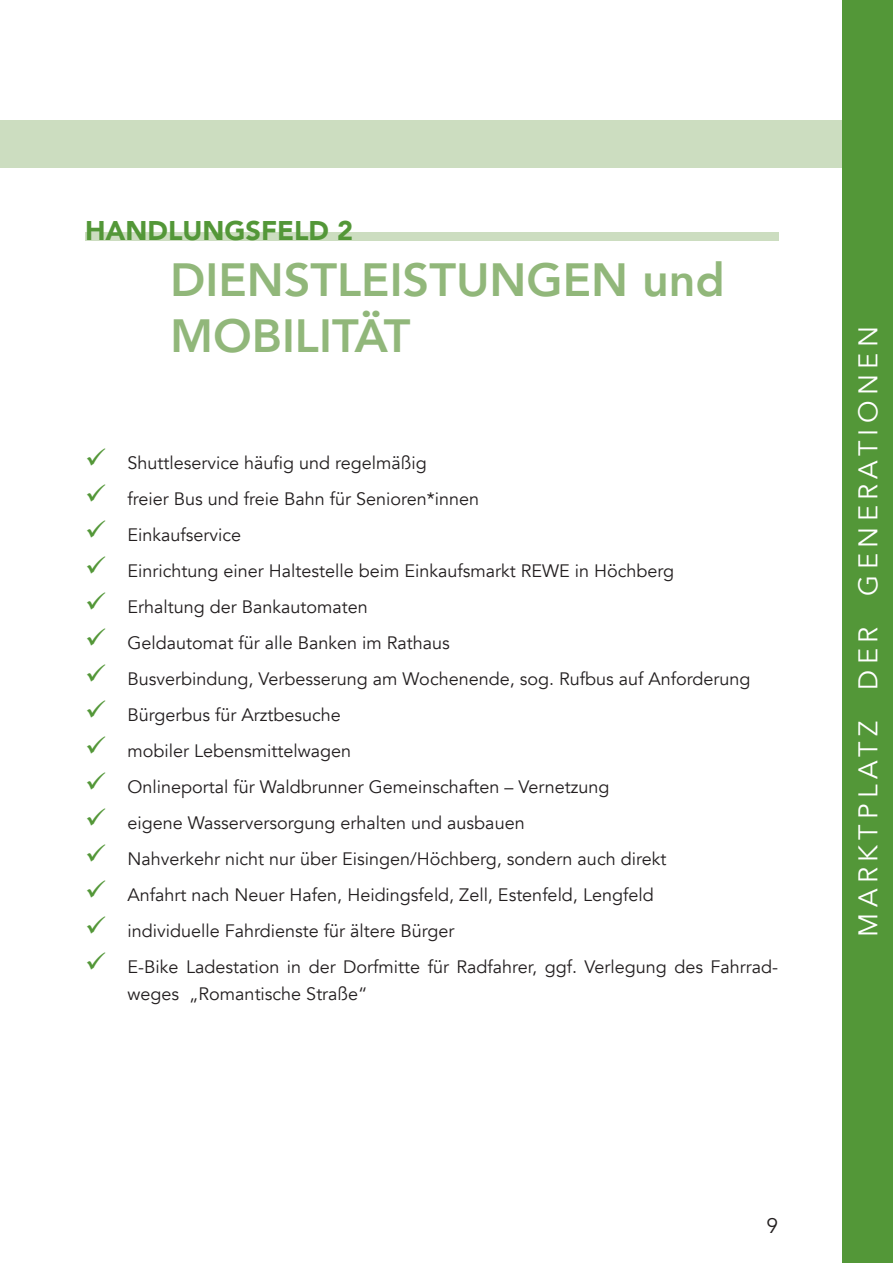
<style>
.page{position:relative;width:893px;height:1263px;background:#fff}
.page>*{position:absolute;margin:0;border:0;box-sizing:border-box;transform-origin:0 0}
.t1{font:800 46.5px/55.8px "Avenir";color:#91b77a}
.t2{font:27px "Avenir";letter-spacing:.2em;color:#fff}
.t3{font:900 27px "Avenir";color:#539738}
.t4{font:21px "Avenir";color:#231f20}
.t5{font:18px/27px "Avenir";color:#231f20}
.s1{color:#539738}
</style>
<div class="page">
<div style="left:842px;top:0;width:51px;height:1263px;background:#539738"></div>
<div style="left:0;top:120px;width:842px;height:47px;background:#ccddc0"></div>
<div style="left:85px;top:232px;width:693px;height:9px;background:#ccddc0"></div>
<h2 class="t3" style="left:85px;top:208px;width:270px">HANDLUNGSFELD 2</h2>
<h1 class="t1" style="left:170px;top:252px;width:556px">DIENSTLEISTUNGEN und<br>MOBILITÄT</h1>
<p class="t5" style="left:85px;top:450px;width:343px"><span class="s1">✓</span> Shuttleservice häufig und regelmäßig</p>
<p class="t5" style="left:85px;top:486px;width:396px"><span class="s1">✓</span> freier Bus und freie Bahn für Senioren*innen</p>
<p class="t5" style="left:85px;top:522px;width:158px"><span class="s1">✓</span> Einkaufservice</p>
<p class="t5" style="left:85px;top:558px;width:591px"><span class="s1">✓</span> Einrichtung einer Haltestelle beim Einkaufsmarkt REWE in Höchberg</p>
<p class="t5" style="left:85px;top:594px;width:284px"><span class="s1">✓</span> Erhaltung der Bankautomaten</p>
<p class="t5" style="left:85px;top:630px;width:366px"><span class="s1">✓</span> Geldautomat für alle Banken im Rathaus</p>
<p class="t5" style="left:85px;top:666px;width:667px"><span class="s1">✓</span> Busverbindung, Verbesserung am Wochenende, sog. Rufbus auf Anforderung</p>
<p class="t5" style="left:85px;top:702px;width:257px"><span class="s1">✓</span> Bürgerbus für Arztbesuche</p>
<p class="t5" style="left:85px;top:738px;width:268px"><span class="s1">✓</span> mobiler Lebensmittelwagen</p>
<p class="t5" style="left:85px;top:774px;width:526px"><span class="s1">✓</span> Onlineportal für Waldbrunner Gemeinschaften – Vernetzung</p>
<p class="t5" style="left:85px;top:810px;width:441px"><span class="s1">✓</span> eigene Wasserversorgung erhalten und ausbauen</p>
<p class="t5" style="left:85px;top:846px;width:583px"><span class="s1">✓</span> Nahverkehr nicht nur über Eisingen/Höchberg, sondern auch direkt</p>
<p class="t5" style="left:85px;top:882px;width:570px"><span class="s1">✓</span> Anfahrt nach Neuer Hafen, Heidingsfeld, Zell, Estenfeld, Lengfeld</p>
<p class="t5" style="left:85px;top:918px;width:371px"><span class="s1">✓</span> individuelle Fahrdienste für ältere Bürger</p>
<p class="t5" style="left:128px;top:954px;width:652px;text-indent:-43px"><span class="s1">✓</span> E-Bike Ladestation in der Dorfmitte für Radfahrer, ggf. Verlegung des Fahrrad&shy;weges „Romantische Straße“</p>
<h2 class="t2" style="left:852px;top:937px;width:612px;rotate:-90deg">MARKTPLATZ DER GENERATIONEN</h2>
<p class="t4" style="left:766px;top:1213px;width:13px">9</p>
</div>
